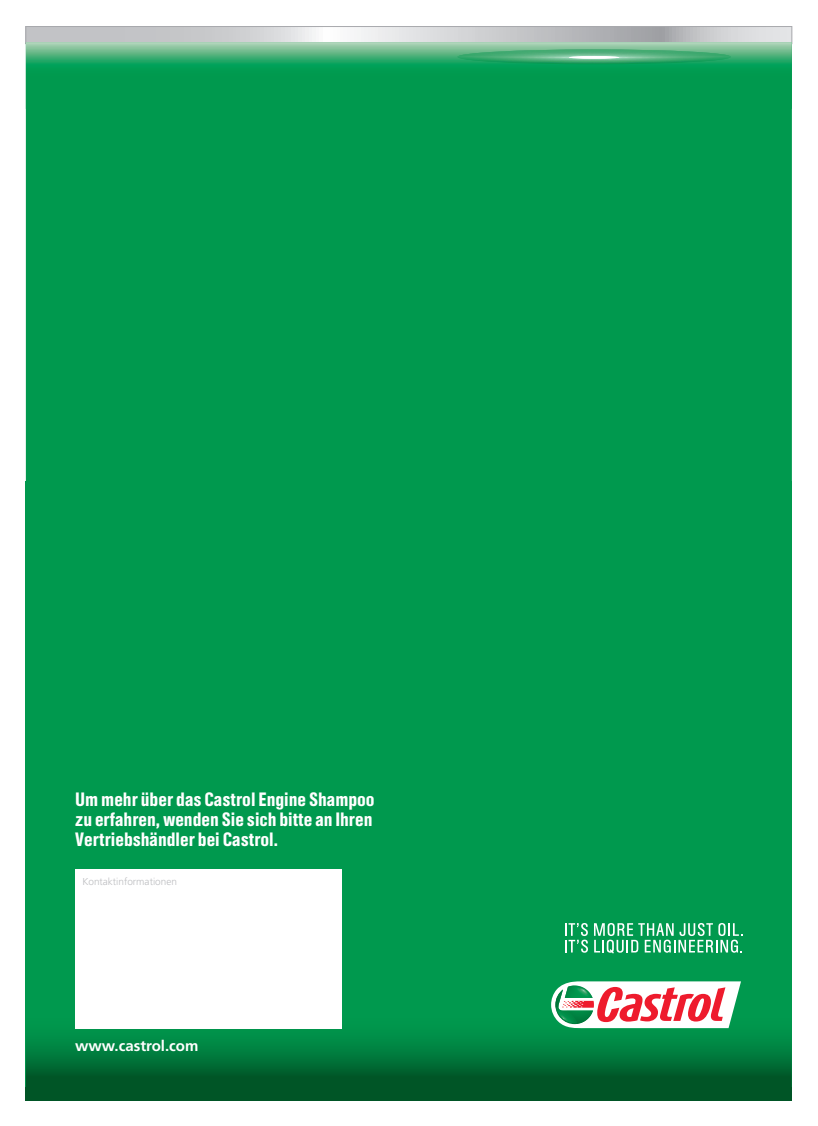
<style>
.page{position:relative;width:818px;height:1126px;background:#fff}
.page>*{position:absolute;margin:0;border:0;box-sizing:border-box;transform-origin:0 0}
.t1{font:500 17.5px/20px "Castrol Sans Con ML";color:#fff}
.t2{font:700 15px "Frutiger LT Std";color:#fff}
.t3{font:300 10px "Frutiger LT Std";color:#bcbdc0}
</style>
<div class="page">
<svg style="left:28px;top:28px;width:761px;height:14px"></svg>
<div style="left:26px;top:26px;width:765px;height:18px;border:1px solid #a8a9ad"></div>
<div style="left:26px;top:109px;width:765px;height:372px;background:#00994e"></div>
<svg style="left:26px;top:42px;width:765px;height:67px"></svg>
<svg style="left:457px;top:49px;width:273px;height:15px"></svg>
<hr style="left:568px;top:56px;width:51px;height:3px;background:#fff;border-radius:50%">
<div style="left:26px;top:481px;width:765px;height:608px;background:#00994e"></div>
<svg style="left:26px;top:1012px;width:765px;height:74px"></svg>
<div style="left:26px;top:1086px;width:765px;height:13px;background:#005526"></div>
<div style="left:75px;top:868px;width:266px;height:160px;background:#fff"></div>
<svg style="left:565px;top:923px;width:22px;height:29px"></svg>
<svg style="left:594px;top:923px;width:147px;height:30px"></svg>
<svg style="left:549px;top:981px;width:193px;height:48px"></svg>
<p class="t1" style="left:75px;top:789px;width:301px">Um mehr über das Castrol Engine Shampoo zu erfahren, wenden Sie sich bitte an Ihren<br>Vertriebshändler bei Castrol.</p>
<p class="t3" style="left:82px;top:876px;width:96px">Kontaktinformationen</p>
<p class="t2" style="left:75px;top:1036px;width:125px">www.castrol.com</p>
</div>
